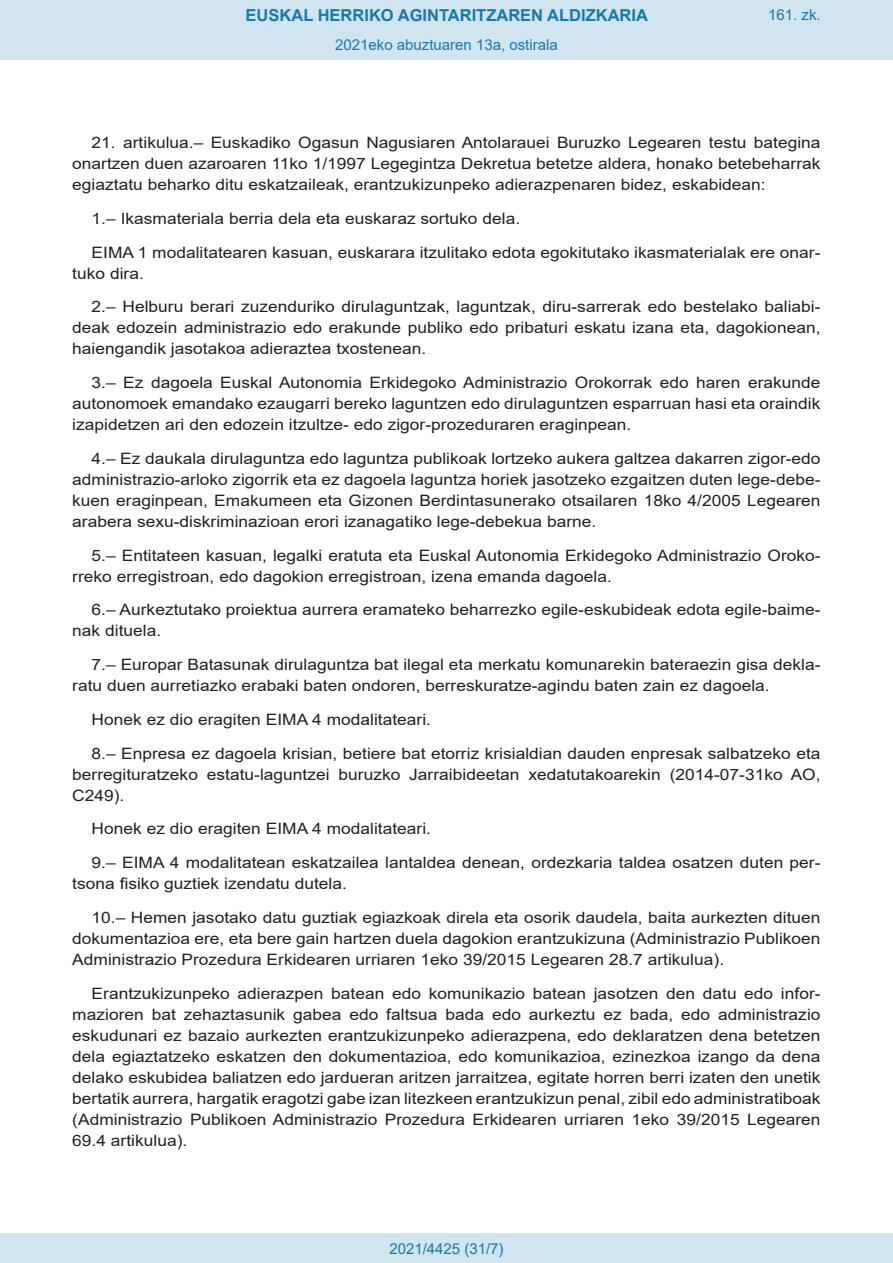
<style>
.page{position:relative;width:893px;height:1263px;background:#fff}
.page>*{position:absolute;margin:0;border:0;box-sizing:border-box;transform-origin:0 0}
.t1{font:700 16.5px "Arial";color:#1879ad}
.BOPVDetalle{font:15.6px/21px "Arial";color:#231f20;text-align:justify;scale:1.11 1}
.Paginacion_Centro{font:15px "Arial";color:#1879ad}
</style>
<div class="page">
<div style="left:0;top:0;width:893px;height:60px;background:#d0e5f0"></div>
<div style="left:0;top:1233px;width:893px;height:30px;background:#d0e5f0"></div>
<p class="t1" style="left:246px;top:3px;width:404px">EUSKAL HERRIKO AGINTARITZAREN ALDIZKARIA</p>
<p class="Paginacion_Centro" style="left:335px;top:35px;width:224px">2021eko abuztuaren 13a, ostirala</p>
<p class="Paginacion_Centro" style="left:768px;top:5px;width:54px">161. zk.</p>
<p class="BOPVDetalle" style="left:72px;top:132px;width:676px;text-indent:19px">21. artikulua.– Euskadiko Ogasun Nagusiaren Antolarauei Buruzko Legearen testu bategina onartzen duen azaroaren 11ko 1/1997 Legegintza Dekretua betetze aldera, honako betebeharrak egiaztatu beharko ditu eskatzaileak, erantzukizunpeko adierazpenaren bidez, eskabidean:</p>
<p class="BOPVDetalle" style="left:92px;top:208px;width:388px">1.– Ikasmateriala berria dela eta euskaraz sortuko dela.</p>
<p class="BOPVDetalle" style="left:72px;top:242px;width:676px;text-indent:19px">EIMA 1 modalitatearen kasuan, euskarara itzulitako edota egokitutako ikasmaterialak ere onar&shy;tuko dira.</p>
<p class="BOPVDetalle" style="left:72px;top:296px;width:676px;text-indent:19px">2.– Helburu berari zuzenduriko dirulaguntzak, laguntzak, diru-sarrerak edo bestelako baliabi&shy;deak edozein administrazio edo erakunde publiko edo pribaturi eskatu izana eta, dagokionean, haiengandik jasotakoa adieraztea txostenean.</p>
<p class="BOPVDetalle" style="left:72px;top:372px;width:676px;text-indent:19px">3.– Ez dagoela Euskal Autonomia Erkidegoko Administrazio Orokorrak edo haren erakunde autonomoek emandako ezaugarri bereko laguntzen edo dirulaguntzen esparruan hasi eta oraindik izapidetzen ari den edozein itzultze- edo zigor-prozeduraren eraginpean.</p>
<p class="BOPVDetalle" style="left:72px;top:448px;width:676px;text-indent:19px">4.– Ez daukala dirulaguntza edo laguntza publikoak lortzeko aukera galtzea dakarren zigor-edo administrazio-arloko zigorrik eta ez dagoela laguntza horiek jasotzeko ezgaitzen duten lege-debe&shy;kuen eraginpean, Emakumeen eta Gizonen Berdintasunerako otsailaren 18ko 4/2005 Legearen arabera sexu-diskriminazioan erori izanagatiko lege-debekua barne.</p>
<p class="BOPVDetalle" style="left:72px;top:545px;width:676px;text-indent:19px">5.– Entitateen kasuan, legalki eratuta eta Euskal Autonomia Erkidegoko Administrazio Oroko&shy;rreko erregistroan, edo dagokion erregistroan, izena emanda dagoela.</p>
<p class="BOPVDetalle" style="left:72px;top:599px;width:676px;text-indent:19px">6.– Aurkeztutako proiektua aurrera eramateko beharrezko egile-eskubideak edota egile-baime&shy;nak dituela.</p>
<p class="BOPVDetalle" style="left:72px;top:654px;width:676px;text-indent:19px">7.– Europar Batasunak dirulaguntza bat ilegal eta merkatu komunarekin bateraezin gisa dekla&shy;ratu duen aurretiazko erabaki baten ondoren, berreskuratze-agindu baten zain ez dagoela.</p>
<p class="BOPVDetalle" style="left:92px;top:709px;width:307px">Honek ez dio eragiten EIMA 4 modalitateari.</p>
<p class="BOPVDetalle" style="left:72px;top:743px;width:676px;text-indent:19px">8.– Enpresa ez dagoela krisian, betiere bat etorriz krisialdian dauden enpresak salbatzeko eta berregituratzeko estatu-laguntzei buruzko Jarraibideetan xedatutakoarekin (2014-07-31ko AO, C249).</p>
<p class="BOPVDetalle" style="left:92px;top:818px;width:307px">Honek ez dio eragiten EIMA 4 modalitateari.</p>
<p class="BOPVDetalle" style="left:72px;top:852px;width:676px;text-indent:19px">9.– EIMA 4 modalitatean eskatzailea lantaldea denean, ordezkaria taldea osatzen duten per&shy;tsona fisiko guztiek izendatu dutela.</p>
<p class="BOPVDetalle" style="left:72px;top:907px;width:676px;text-indent:19px">10.– Hemen jasotako datu guztiak egiazkoak direla eta osorik daudela, baita aurkezten dituen dokumentazioa ere, eta bere gain hartzen duela dagokion erantzukizuna (Administrazio Publikoen Administrazio Prozedura Erkidearen urriaren 1eko 39/2015 Legearen 28.7 artikulua).</p>
<p class="BOPVDetalle" style="left:72px;top:983px;width:676px;text-indent:19px">Erantzukizunpeko adierazpen batean edo komunikazio batean jasotzen den datu edo infor&shy;mazioren bat zehaztasunik gabea edo faltsua bada edo aurkeztu ez bada, edo administrazio eskudunari ez bazaio aurkezten erantzukizunpeko adierazpena, edo deklaratzen dena betetzen dela egiaztatzeko eskatzen den dokumentazioa, edo komunikazioa, ezinezkoa izango da dena delako eskubidea baliatzen edo jardueran aritzen jarraitzea, egitate horren berri izaten den unetik bertatik aurrera, hargatik eragotzi gabe izan litezkeen erantzukizun penal, zibil edo administratiboak (Administrazio Publikoen Administrazio Prozedura Erkidearen urriaren 1eko 39/2015 Legearen 69.4 artikulua).</p>
<p class="Paginacion_Centro" style="left:389px;top:1238px;width:116px">2021/4425 (31/7)</p>
</div>
